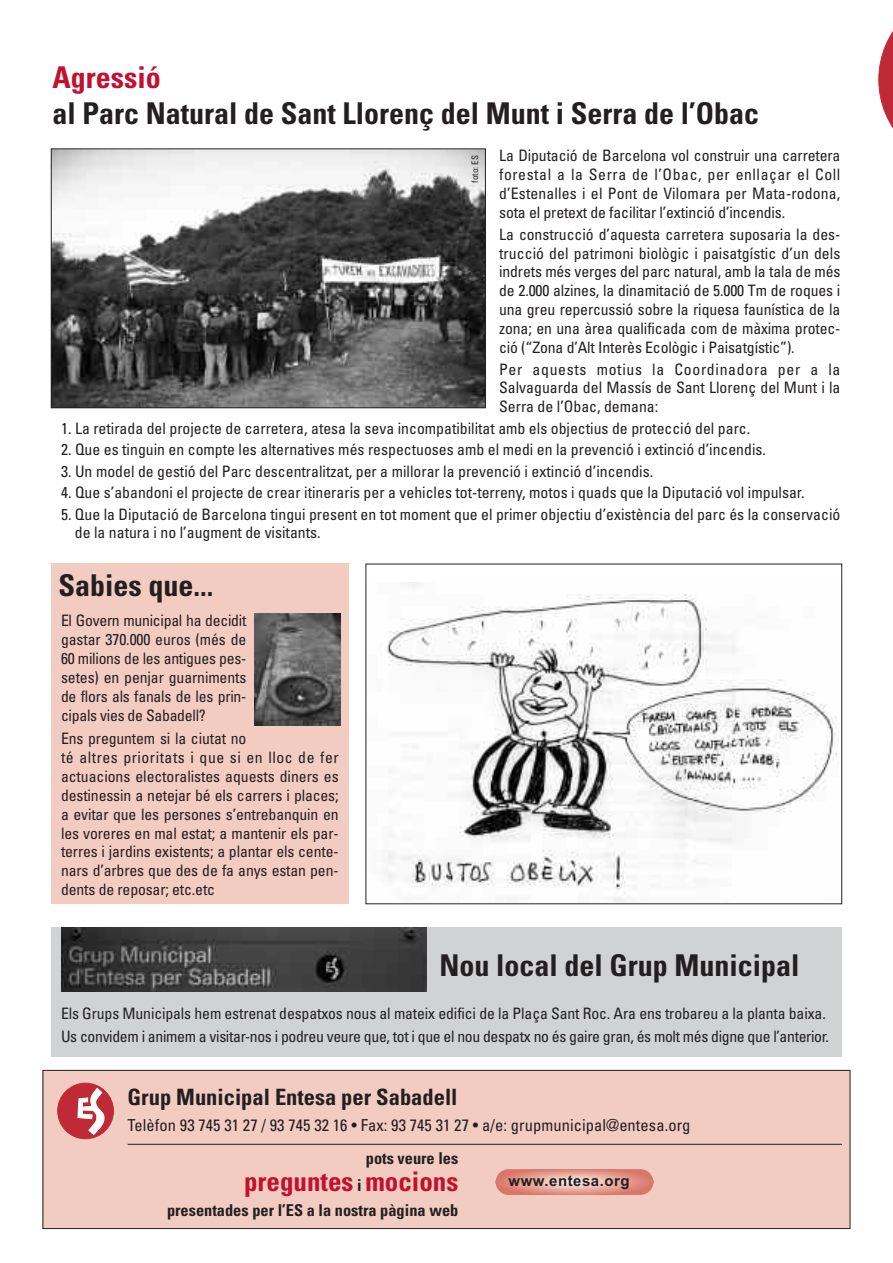
<style>
.page{position:relative;width:893px;height:1263px;background:#fff}
.page>*{position:absolute;margin:0;border:0;box-sizing:border-box;transform-origin:0 0}
.t1{font:700 condensed 30px "Univers";color:#231f20}
.t2{font:700 condensed 30px "Univers";color:#c3102f}
.t3{font:700 condensed 27px "Univers";color:#c3102f}
.t4{font:700 condensed 22.5px "Univers";color:#231f20}
.t5{font:condensed 16.5px "Univers";letter-spacing:.005em;color:#231f20}
.t6{font:700 condensed 16.35px "Univers";color:#231f20}
.t7{font:condensed 15.75px/18.9px "Univers";letter-spacing:-.005em;color:#231f20;text-align:justify}
.t8{font:15px "Arial Bold MS";letter-spacing:.035em;color:#231f20}
.t9{font:condensed 9px "Univers";color:#231f20}
.s1{font-size:16.35px;color:#231f20}
</style>
<div class="page">
<div style="left:51px;top:927px;width:791px;height:130px;background:#d1d2d4"></div>
<img style="left:62px;top:927px;width:365px;height:64px">
<div style="left:51px;top:564px;width:298px;height:340px;background:#f3ccc1"></div>
<img style="left:385px;top:582px;width:452px;height:320px">
<div style="left:43px;top:1070px;width:807px;height:158px;background:#f3ccc1"></div>
<div style="left:43px;top:1070px;width:807px;height:159px;border:1px solid #231f20"></div>
<svg style="left:879px;top:31px;width:14px;height:98px"></svg>
<hr style="left:128px;top:1144px;width:714px;height:1px;background:#231f20">
<svg style="left:51px;top:1071px;width:71px;height:69px"></svg>
<svg style="left:496px;top:1169px;width:157px;height:26px"></svg>
<img style="left:53px;top:151px;width:431px;height:255px">
<div style="left:51px;top:149px;width:435px;height:259px;border:1px solid #231f20"></div>
<img style="left:255px;top:613px;width:85px;height:113px">
<h1 class="t2" style="left:53px;top:67px;width:110px">Agressió</h1>
<h1 class="t1" style="left:53px;top:103px;width:708px">al Parc Natural de Sant Llorenç del Munt i Serra de l’Obac</h1>
<p class="t7" style="left:499px;top:148px;width:343px">La Diputació de Barcelona vol construir una carretera forestal a la Serra de l’Obac, per enllaçar el Coll d’Estenalles i el Pont de Vilomara per Mata-rodona, sota el pretext de facilitar l’extinció d’incendis.</p>
<p class="t7" style="left:499px;top:226px;width:343px">La construcció d’aquesta carretera suposaria la des&shy;trucció del patrimoni biològic i paisatgístic d’un dels indrets més verges del parc natural, amb la tala de més de 2.000 alzines, la dinamitació de 5.000 Tm de roques i una greu repercussió sobre la riquesa faunística de la zona; en una àrea qualificada com de màxima protec&shy;ció (“Zona d’Alt Interès Ecològic i Paisatgístic”).</p>
<p class="t7" style="left:499px;top:361px;width:343px">Per aquests motius la Coordinadora per a la Salvaguarda del Massís de Sant Llorenç del Munt i la Serra de l’Obac, demana:</p>
<p class="t7" style="left:61px;top:420px;width:691px">1. La retirada del projecte de carretera, atesa la seva incompatibilitat amb els objectius de protecció del parc.</p>
<p class="t7" style="left:61px;top:441px;width:706px">2. Que es tinguin en compte les alternatives més respectuoses amb el medi en la prevenció i extinció d’incendis.</p>
<p class="t7" style="left:61px;top:463px;width:594px">3. Un model de gestió del Parc descentralitzat, per a millorar la prevenció i extinció d’incendis.</p>
<p class="t7" style="left:61px;top:484px;width:745px">4. Que s’abandoni el projecte de crear itineraris per a vehicles tot-terreny, motos i quads que la Diputació vol impulsar.</p>
<p class="t7" style="left:75px;top:506px;width:767px;text-indent:-14px">5. Que la Diputació de Barcelona tingui present en tot moment que el primer objectiu d’existència del parc és la conservació de la natura i no l’augment de visitants.</p>
<p class="t9" style="left:472px;top:183px;width:29px;rotate:-90deg">foto: ES</p>
<h1 class="t1" style="left:59px;top:574px;width:156px">Sabies que...</h1>
<p class="t7" style="left:61px;top:613px;width:187px">El Govern municipal ha decidit gastar 370.000 euros (més de 60 milions de les antigues pes&shy;setes) en penjar guarniments de flors als fanals de les prin&shy;cipals vies de Sabadell?</p>
<p class="t7" style="left:61px;top:730px;width:279px;text-align:left">Ens preguntem si la ciutat no<br>té altres prioritats i que si en lloc de fer actuacions electoralistes aquests diners es destinessin a netejar bé els carrers i places; a evitar que les persones s’entrebanquin en les voreres en mal estat; a mantenir els par&shy;terres i jardins existents; a plantar els cente&shy;nars d’arbres que des de fa anys estan pen&shy;dents de reposar; etc.etc</p>
<h1 class="t1" style="left:439px;top:954px;width:361px">Nou local del Grup Municipal</h1>
<p class="t7" style="left:61px;top:1003px;width:770px;line-height:23.1px">Els Grups Municipals hem estrenat despatxos nous al mateix edifici de la Plaça Sant Roc. Ara ens trobareu a la planta baixa.<br>Us convidem i animem a visitar-nos i podreu veure que, tot i que el nou despatx no és gaire gran, és molt més digne que l’anterior.</p>
<h3 class="t4" style="left:128px;top:1088px;width:331px">Grup Municipal Entesa per Sabadell</h3>
<p class="t5" style="left:128px;top:1119px;width:564px">Telèfon 93 745 31 27 / 93 745 32 16 • Fax: 93 745 31 27 • a/e: grupmunicipal@entesa.org</p>
<p class="t6" style="left:366px;top:1152px;width:94px">pots veure les</p>
<h2 class="t3" style="left:244px;top:1172px;width:216px">preguntes <span class="s1">i</span> mocions</h2>
<p class="t6" style="left:167px;top:1204px;width:293px">presentades per l’ES a la nostra pàgina web</p>
<p class="t8" style="left:509px;top:1172px;width:122px">www.entesa.org</p>
</div>
